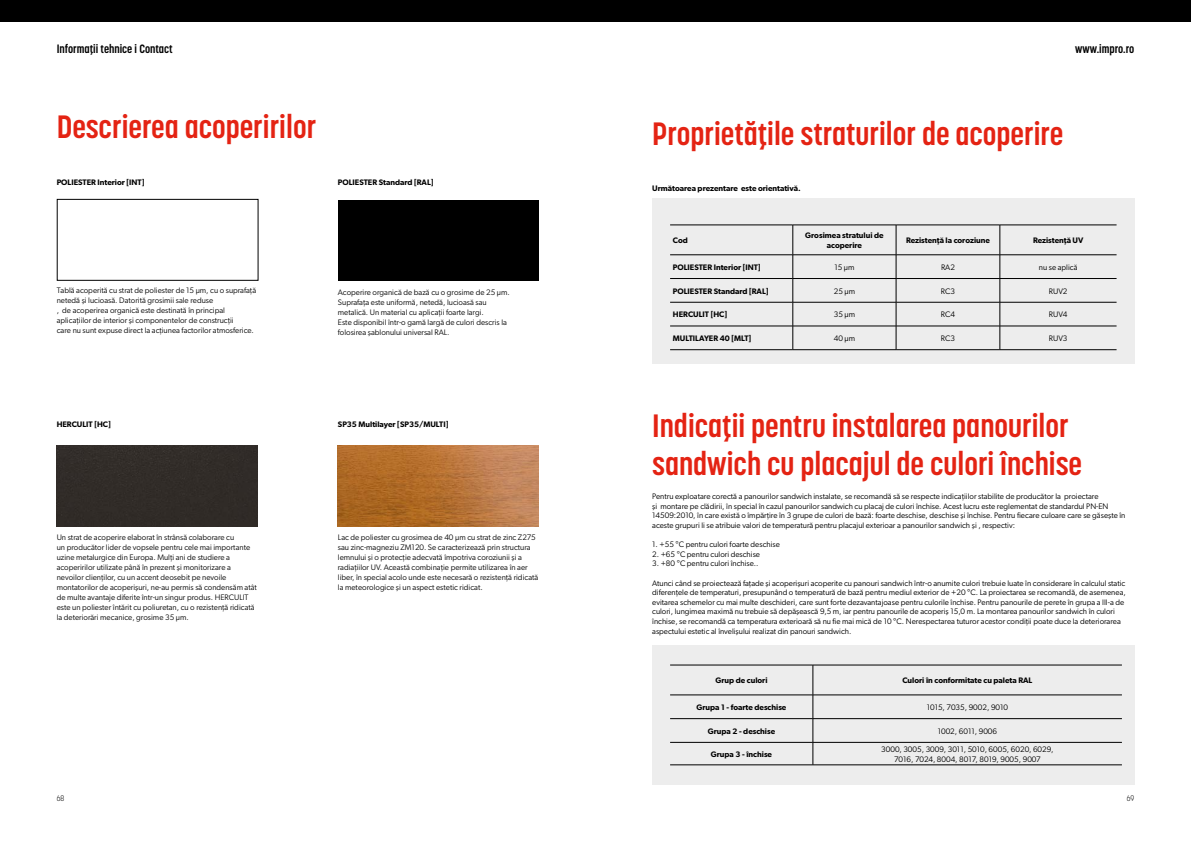
<style>
.page{position:relative;width:1191px;height:842px;background:#fff}
.page>*{position:absolute;margin:0;border:0;box-sizing:border-box;transform-origin:0 0}
.t1{font:700 32px/38.4px "Korolev Condensed";color:#e42313}
.t2{font:700 12px "Korolev Condensed";color:#000}
.t3{font:8px/9.6px "Gibson";color:#000}
.t4{font:8px/10px "Gibson";color:#0a0a0a}
.t5{font:600 8px/10px "Gibson";color:#000;text-align:center}
.t6{font:300 8px "Korolev Condensed";color:#000}
</style>
<div class="page">
<div style="left:0;top:0;width:1191px;height:22px;background:#000"></div>
<div style="left:652px;top:198px;width:482px;height:166px;background:#ededed"></div>
<div style="left:338px;top:200px;width:201px;height:81px;background:#000"></div>
<div style="left:57px;top:199px;width:201px;height:82px;border:1px solid #000"></div>
<div style="left:652px;top:645px;width:482px;height:140px;background:#ededed"></div>
<hr style="left:670px;top:225px;width:123px;height:1px;background:#000">
<hr style="left:793px;top:225px;width:103px;height:1px;background:#000">
<hr style="left:792px;top:225px;width:1px;height:30px;background:#000">
<hr style="left:896px;top:225px;width:103px;height:1px;background:#000">
<hr style="left:896px;top:225px;width:1px;height:30px;background:#000">
<hr style="left:670px;top:255px;width:123px;height:1px;background:#000">
<hr style="left:793px;top:255px;width:103px;height:1px;background:#000">
<hr style="left:896px;top:255px;width:103px;height:1px;background:#000">
<hr style="left:670px;top:278px;width:123px;height:1px;background:#000">
<hr style="left:793px;top:278px;width:103px;height:1px;background:#000">
<hr style="left:896px;top:278px;width:103px;height:1px;background:#000">
<hr style="left:670px;top:302px;width:123px;height:1px;background:#000">
<hr style="left:793px;top:302px;width:103px;height:1px;background:#000">
<hr style="left:896px;top:302px;width:103px;height:1px;background:#000">
<hr style="left:670px;top:326px;width:123px;height:1px;background:#000">
<hr style="left:793px;top:326px;width:103px;height:1px;background:#000">
<svg style="left:792px;top:255px;width:1px;height:94px"></svg>
<hr style="left:896px;top:326px;width:103px;height:1px;background:#000">
<svg style="left:896px;top:255px;width:1px;height:94px"></svg>
<hr style="left:670px;top:349px;width:123px;height:1px;background:#000">
<hr style="left:793px;top:349px;width:103px;height:1px;background:#000">
<hr style="left:896px;top:349px;width:103px;height:1px;background:#000">
<hr style="left:999px;top:225px;width:117px;height:1px;background:#000">
<hr style="left:999px;top:225px;width:1px;height:30px;background:#000">
<hr style="left:999px;top:255px;width:117px;height:1px;background:#000">
<hr style="left:999px;top:278px;width:117px;height:1px;background:#000">
<hr style="left:999px;top:302px;width:117px;height:1px;background:#000">
<hr style="left:999px;top:326px;width:117px;height:1px;background:#000">
<svg style="left:999px;top:255px;width:1px;height:94px"></svg>
<hr style="left:999px;top:349px;width:117px;height:1px;background:#000">
<hr style="left:670px;top:665px;width:143px;height:1px;background:#000">
<hr style="left:670px;top:695px;width:143px;height:1px;background:#000">
<hr style="left:670px;top:718px;width:143px;height:1px;background:#000">
<hr style="left:670px;top:742px;width:143px;height:1px;background:#000">
<hr style="left:670px;top:765px;width:143px;height:1px;background:#000">
<hr style="left:813px;top:665px;width:309px;height:1px;background:#000">
<hr style="left:812px;top:665px;width:1px;height:30px;background:#000">
<hr style="left:813px;top:695px;width:309px;height:1px;background:#000">
<hr style="left:813px;top:718px;width:309px;height:1px;background:#000">
<hr style="left:813px;top:742px;width:309px;height:1px;background:#000">
<svg style="left:812px;top:695px;width:1px;height:70px"></svg>
<hr style="left:813px;top:765px;width:309px;height:1px;background:#000">
<div style="left:57px;top:445px;width:200px;height:81px;background:#312c28"></div>
<img style="left:337px;top:445px;width:201px;height:81px">
<h2 class="t2" style="left:57px;top:42px;width:117px">Informaţii tehnice i Contact</h2>
<h2 class="t2" style="left:1075px;top:42px;width:60px">www.impro.ro</h2>
<h1 class="t1" style="left:57px;top:107px;width:261px">Descrierea acoperirilor</h1>
<h1 class="t1" style="left:652px;top:114px;width:413px">Proprietăţile straturilor de acoperire</h1>
<p class="t5" style="left:57px;top:177px;width:89px">POLIESTER Interior [INT]</p>
<p class="t5" style="left:338px;top:177px;width:97px">POLIESTER Standard [RAL]</p>
<p class="t5" style="left:652px;top:184px;width:150px">Următoarea prezentare este orientativă.</p>
<p class="t4" style="left:57px;top:285px;width:201px">Tablă acoperită cu strat de poliester de 15 μm, cu o suprafaţă netedă şi lucioasă. Datorită grosimii sale reduse<br>, de acoperirea organică este destinată în principal aplicaţiilor de interior şi componentelor de construcţii<br>care nu sunt expuse direct la acţiunea factorilor atmosferice.</p>
<p class="t4" style="left:338px;top:287px;width:173px">Acoperire organică de bază cu o grosime de 25 μm.<br>Suprafaţa este uniformă, netedă, lucioasă sau metalică. Un material cu aplicaţii foarte largi.<br>Este disponibil într-o gamă largă de culori descris la folosirea şablonului universal RAL.</p>
<p class="t5" style="left:673px;top:235px;width:16px">Cod</p>
<p class="t5" style="left:805px;top:230px;width:80px">Grosimea stratului de acoperire</p>
<p class="t5" style="left:906px;top:235px;width:85px">Rezistenţă la coroziune</p>
<p class="t5" style="left:1033px;top:235px;width:52px">Rezistenţă UV</p>
<p class="t5" style="left:673px;top:262px;width:89px">POLIESTER Interior [INT]</p>
<p class="t3" style="left:834px;top:262px;width:22px">15 µm</p>
<p class="t3" style="left:941px;top:262px;width:15px">RA2</p>
<p class="t3" style="left:1038px;top:262px;width:40px">nu se aplică</p>
<p class="t5" style="left:673px;top:286px;width:97px">POLIESTER Standard [RAL]</p>
<p class="t3" style="left:833px;top:286px;width:23px">25 µm</p>
<p class="t3" style="left:941px;top:286px;width:16px">RC3</p>
<p class="t3" style="left:1049px;top:286px;width:20px">RUV2</p>
<p class="t5" style="left:673px;top:309px;width:56px">HERCULIT [HC]</p>
<p class="t3" style="left:833px;top:310px;width:23px">35 µm</p>
<p class="t3" style="left:941px;top:310px;width:16px">RC4</p>
<p class="t3" style="left:1049px;top:310px;width:20px">RUV4</p>
<p class="t5" style="left:673px;top:333px;width:80px">MULTILAYER 40 [MLT]</p>
<p class="t3" style="left:833px;top:333px;width:23px">40 µm</p>
<p class="t3" style="left:941px;top:333px;width:16px">RC3</p>
<p class="t3" style="left:1049px;top:333px;width:20px">RUV3</p>
<p class="t5" style="left:57px;top:419px;width:56px">HERCULIT [HC]</p>
<p class="t5" style="left:338px;top:419px;width:112px">SP35 Multilayer [SP35/MULTI]</p>
<h1 class="t1" style="left:652px;top:406px;width:431px">Indicaţii pentru instalarea panourilor sandwich cu placajul de culori închise</h1>
<p class="t4" style="left:57px;top:532px;width:202px">Un strat de acoperire elaborat în strânsă colaborare cu<br>un producător lider de vopsele pentru cele mai importante uzine metalurgice din Europa. Mulţi ani de studiere a acoperirilor utilizate până în prezent şi monitorizare a nevoilor clienţilor, cu un accent deosebit pe nevoile montatorilor de acoperişuri, ne-au permis să condensăm atât de multe avantaje diferite într-un singur produs. HERCULIT este un poliester întărit cu poliuretan, cu o rezistenţă ridicată la deteriorări mecanice, grosime 35 μm.</p>
<p class="t4" style="left:338px;top:532px;width:202px">Lac de poliester cu grosimea de 40 μm cu strat de zinc Z275 sau zinc-magneziu ZM120. Se caracterizează prin structura lemnului şi o protecţie adecvată împotriva coroziunii şi a radiaţiilor UV. Această combinaţie permite utilizarea în aer liber, în special acolo unde este necesară o rezistenţă ridicată la meteorologice şi un aspect estetic ridicat.</p>
<p class="t3" style="left:652px;top:491px;width:475px">Pentru exploatare corectă a panourilor sandwich instalate, se recomandă să se respecte indicaţiilor stabilite de producător la proiectare<br>şi montare pe clădirii, în special în cazul panourilor sandwich cu placaj de culori închise. Acest lucru este reglementat de standardul PN-EN 14509:2010, în care există o împărţire în 3 grupe de culori de bază: foarte deschise, deschise şi închise. Pentru fiecare culoare care se găseşte în aceste grupuri li se atribuie valori de temperatură pentru placajul exterioar a panourilor sandwich şi , respectiv:</p>
<p class="t3" style="left:652px;top:539px;width:129px">1. +55 °C pentru culori foarte deschise</p>
<p class="t3" style="left:652px;top:549px;width:109px">2. +65 °C pentru culori deschise</p>
<p class="t3" style="left:652px;top:559px;width:108px">3. +80 °C pentru culori închise..</p>
<p class="t3" style="left:652px;top:578px;width:475px">Atunci când se proiectează faţade şi acoperişuri acoperite cu panouri sandwich într-o anumite culori trebuie luate în considerare în calculul static diferenţele de temperaturi, presupunând o temperatură de bază pentru mediul exterior de +20 °C. La proiectarea se recomandă, de asemenea, evitarea schemelor cu mai multe deschideri, care sunt forte dezavantajoase pentru culorile închise. Pentru panourile de perete în grupa a III-a de culori, lungimea maximă nu trebuie să depăşească 9,5 m, iar pentru panourile de acoperiş 15,0 m. La montarea panourilor sandwich în culori închise, se recomandă ca temperatura exterioară să nu fie mai mică de 10 °C. Nerespectarea tuturor acestor condiţii poate duce la deteriorarea aspectului estetic al învelişului realizat din panouri sandwich.</p>
<p class="t5" style="left:715px;top:675px;width:54px">Grup de culori</p>
<p class="t5" style="left:902px;top:675px;width:131px">Culori în conformitate cu paleta RAL</p>
<p class="t5" style="left:696px;top:702px;width:91px">Grupa 1 - foarte deschise</p>
<p class="t3" style="left:926px;top:702px;width:83px">1015, 7035, 9002, 9010</p>
<p class="t5" style="left:708px;top:726px;width:69px">Grupa 2 - deschise</p>
<p class="t3" style="left:937px;top:726px;width:61px">1002, 6011, 9006</p>
<p class="t5" style="left:711px;top:749px;width:63px">Grupa 3 - închise</p>
<p class="t3" style="left:881px;top:744px;width:174px;line-height:10px;text-align:center">3000, 3005, 3009, 3011, 5010, 6005, 6020, 6029,<br>7016, 7024, 8004, 8017, 8019, 9005, 9007</p>
<p class="t6" style="left:57px;top:794px;width:9px">68</p>
<p class="t6" style="left:1126px;top:794px;width:9px">69</p>
</div>
